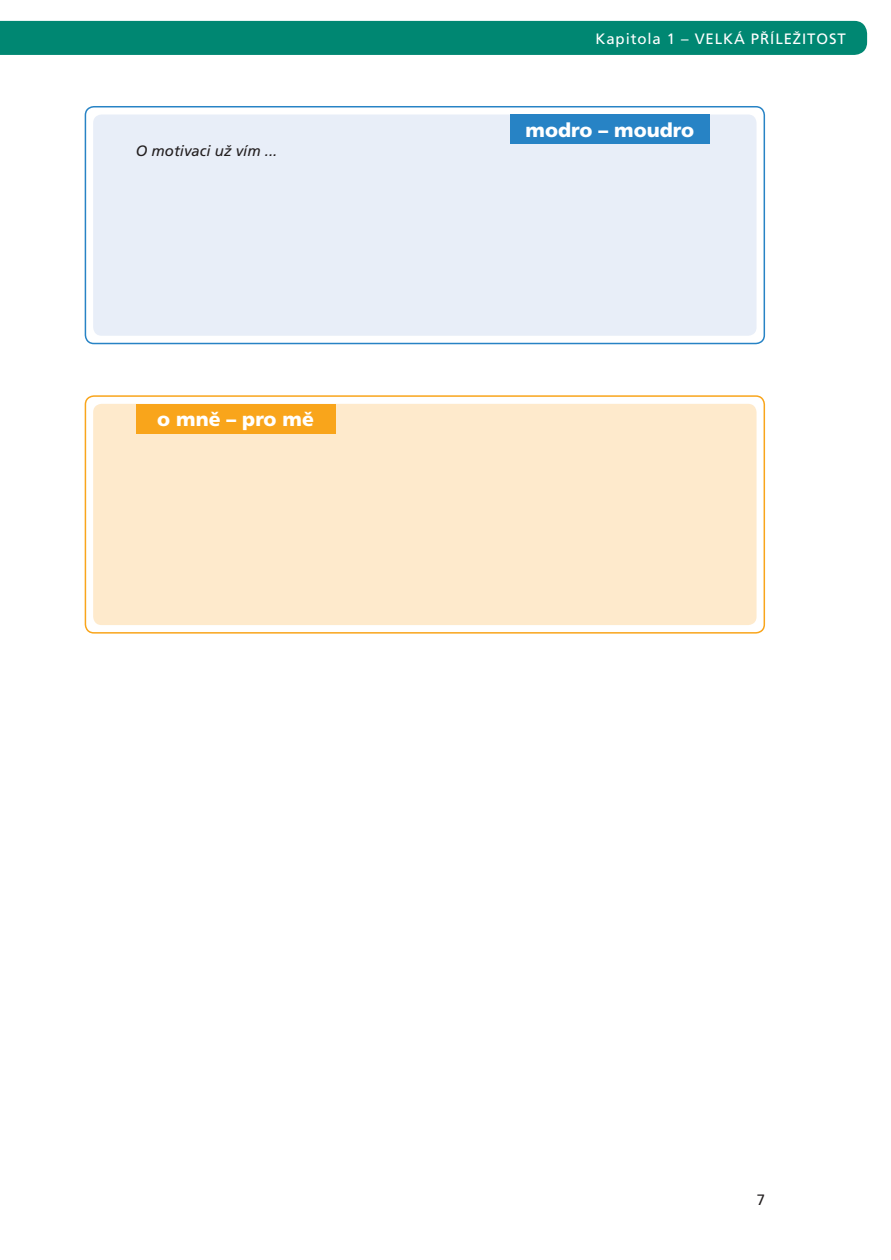
<style>
.page{position:relative;width:891px;height:1260px;background:#fff}
.page>*{position:absolute;margin:0;border:0;box-sizing:border-box;transform-origin:0 0}
.t1{font:900 19.5px "Frutiger CE";color:#fff}
.t2{font:15px "Frutiger CE";letter-spacing:.06em;color:#fff}
.t3{font:italic 15px "Frutiger CE";color:#231f20}
.t4{font:15px "Frutiger CE";color:#231f20}
</style>
<div class="page">
<div style="left:0;top:21px;width:867px;height:34px;background:#008772"></div>
<div style="left:85px;top:395px;width:680px;height:238px;border:2px solid #f9a51b;border-radius:9px"></div>
<div style="left:85px;top:106px;width:680px;height:238px;border:2px solid #2783c5;border-radius:9px"></div>
<div style="left:93px;top:114px;width:663px;height:222px;background:#e8eef8;border-radius:9px"></div>
<div style="left:93px;top:404px;width:663px;height:221px;background:#feeacc;border-radius:9px"></div>
<div style="left:510px;top:114px;width:200px;height:30px;background:#2783c5"></div>
<div style="left:136px;top:404px;width:200px;height:29px;background:#f9a51b"></div>
<p class="t3" style="left:136px;top:142px;width:143px">O motivaci už vím ...</p>
<p class="t1" style="left:157px;top:408px;width:158px">o mně – pro mě</p>
<p class="t2" style="left:595px;top:30px;width:252px">Kapitola 1 – VELKÁ PŘÍLEŽITOST</p>
<p class="t1" style="left:526px;top:119px;width:170px">modro – moudro</p>
<p class="t4" style="left:757px;top:1190px;width:10px">7</p>
</div>
